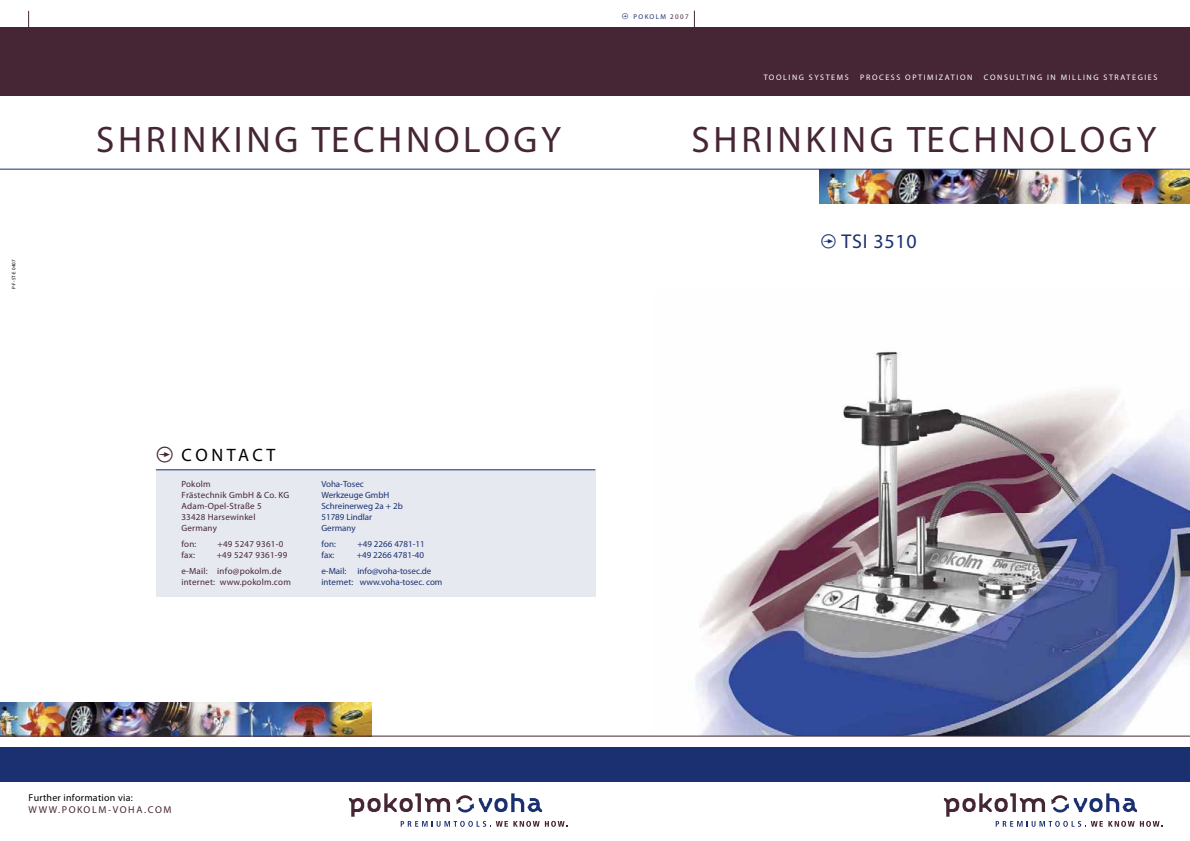
<style>
.page{position:relative;width:1190px;height:841px;background:#fff}
.page>*{position:absolute;margin:0;border:0;box-sizing:border-box;transform-origin:0 0}
.t1{font:37px "Frutiger LT 67 Bold Cn";letter-spacing:.1em;color:#462635}
.t2{font:20px "Frutiger LT 67 Bold Cn";letter-spacing:.04em;color:#1b3070}
.t3{font:18px "Frutiger LT 67 Bold Cn";letter-spacing:.2em;color:#000}
.t4{font:10px "Frutiger LT 57 Cn";letter-spacing:.025em;color:#000}
.t5{font:10px "Frutiger LT 67 Bold Cn";letter-spacing:.16em;color:#462635}
.t6{font:9px/11px "Frutiger LT 57 Cn";color:#1b3070}
.t7{font:9px/11px "Frutiger LT 57 Cn";letter-spacing:.025em;color:#462635}
.t8{font:9px/11px "Frutiger LT 67 Bold Cn";letter-spacing:.025em;color:#462635}
.t9{font:9px/11px "Frutiger LT 67 Bold Cn";color:#1b3070}
.t10{font:8px "Frutiger LT 67 Bold Cn";letter-spacing:.2em;color:#fff}
.t11{font:7px "Frutiger LT 67 Bold Cn";letter-spacing:.2em;color:#1b3070}
.t12{font:5px "Frutiger LT 57 Cn";letter-spacing:.025em;color:#000}
.s1{font-family:"Fleches Left Right";font-size:7.5px}
.s2{color:#462635}
.s3{font-family:"Fleches Left Right";font-size:18px}
.s4{font-family:"Fleches Left Right";font-size:20px;color:#462635}
</style>
<div class="page">
<img style="left:819px;top:170px;width:371px;height:33px">
<div style="left:0;top:27px;width:1190px;height:68px;background:#462635"></div>
<svg style="left:694px;top:11px;width:1px;height:16px"></svg>
<svg style="left:944px;top:793px;width:218px;height:34px"></svg>
<svg style="left:349px;top:793px;width:218px;height:34px"></svg>
<svg style="left:28px;top:11px;width:1px;height:16px"></svg>
<div style="left:0;top:747px;width:1190px;height:34px;background:#1b3070"></div>
<div style="left:156px;top:470px;width:439px;height:127px;background:#e6e9f0"></div>
<hr style="left:156px;top:469px;width:439px;height:1px;background:#1b3070">
<hr style="left:0;top:169px;width:1190px;height:1px;background:#1b3070">
<img style="left:0;top:702px;width:371px;height:34px">
<img style="left:654px;top:352px;width:536px;height:384px">
<hr style="left:0;top:736px;width:1190px;height:1px;background:#462635">
<p class="t12" style="left:12px;top:289px;width:31px;rotate:-90deg">P-F-ST-E 0407</p>
<h1 class="t1" style="left:96px;top:118px;width:466px">SHRINKING TECHNOLOGY</h1>
<p class="t11" style="left:622px;top:13px;width:69px"><span class="s1">U</span> POKOLM <span class="s2">2007</span></p>
<p class="t10" style="left:764px;top:73px;width:87px">TOOLING SYSTEMS</p>
<p class="t10" style="left:860px;top:73px;width:114px">PROCESS OPTIMIZATION</p>
<p class="t10" style="left:984px;top:73px;width:175px">CONSULTING IN MILLING STRATEGIES</p>
<h1 class="t1" style="left:692px;top:118px;width:466px">SHRINKING TECHNOLOGY</h1>
<h2 class="t2" style="left:820px;top:229px;width:98px"><span class="s3">U</span> TSI 3510</h2>
<h3 class="t3" style="left:156px;top:444px;width:121px"><span class="s4">U</span> CONTACT</h3>
<p class="t8" style="left:181px;top:478px;width:109px">Pokolm<br>Frästechnik GmbH &amp; Co. KG</p>
<p class="t7" style="left:181px;top:501px;width:82px">Adam-Opel-Straße 5<br>33428 Harsewinkel<br>Germany</p>
<p class="t7" style="left:181px;top:539px;width:17px">fon:</p>
<p class="t7" style="left:217px;top:539px;width:67px">+49 5247 9361-0</p>
<p class="t7" style="left:181px;top:550px;width:15px">fax:</p>
<p class="t7" style="left:181px;top:548px;width:107px;line-height:16px;text-indent:35px">+49 5247 9361-99 e-Mail: info@pokolm.de</p>
<p class="t7" style="left:181px;top:577px;width:111px">internet: www.pokolm.com</p>
<p class="t9" style="left:321px;top:478px;width:70px">Voha-Tosec<br>Werkzeuge GmbH</p>
<p class="t6" style="left:321px;top:501px;width:83px">Schreinerweg 2a + 2b<br>51789 Lindlar<br>Germany</p>
<p class="t6" style="left:321px;top:539px;width:16px">fon:</p>
<p class="t6" style="left:357px;top:539px;width:69px">+49 2266 4781-11</p>
<p class="t6" style="left:321px;top:550px;width:14px">fax:</p>
<p class="t6" style="left:321px;top:548px;width:112px;line-height:16px;text-indent:35px">+49 2266 4781-40 e-Mail: info@voha-tosec.de</p>
<p class="t6" style="left:321px;top:577px;width:123px">internet: www.voha-tosec. com</p>
<p class="t4" style="left:29px;top:793px;width:106px">Further information via:</p>
<p class="t5" style="left:29px;top:803px;width:145px">WWW.POKOLM-VOHA.COM</p>
</div>
